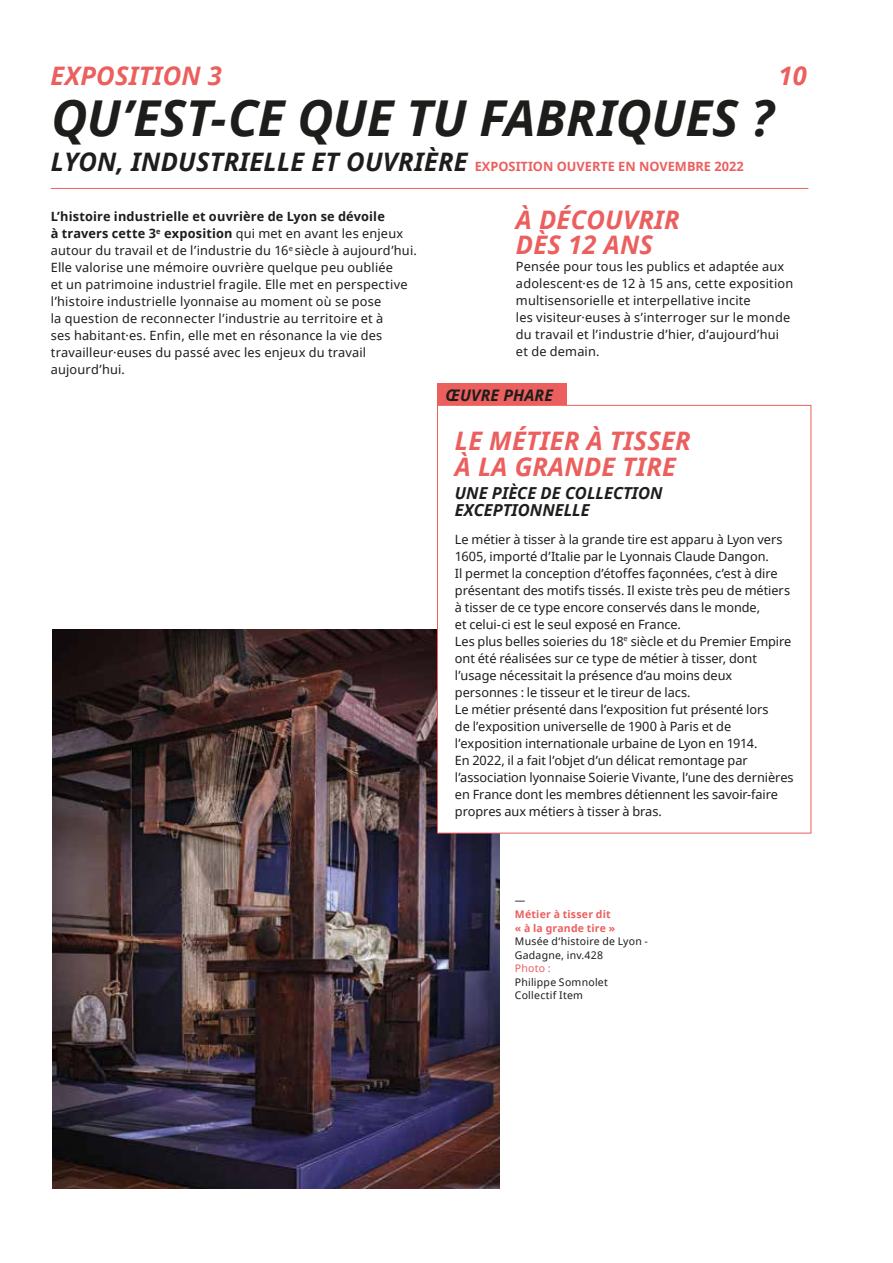
<style>
.page{position:relative;width:893px;height:1263px;background:#fff}
.page>*{position:absolute;margin:0;border:0;box-sizing:border-box;transform-origin:0 0}
.t1{font:italic 700 49.5px "Noto Sans";letter-spacing:-.005em;color:#1d1d1b}
.t2{font:italic 700 25.5px/25.5px "Noto Sans";letter-spacing:.01em;color:#eb5f5e}
.t3{font:italic 700 16.5px/17px "Noto Sans";color:#1d1d1b}
.t4{font:italic 700 15.9px "Noto Sans";letter-spacing:.01em;color:#1d1d1b}
.t5{font:12.75px/17px "Noto Sans";color:#1d1d1b}
.t6{font:700 12.75px "Noto Sans";color:#eb5f5e}
.t7{font:10.5px/13.5px "Noto Sans";letter-spacing:.02em;color:#1d1d1b}
.t8{font:700 10.5px/13.5px "Noto Sans";letter-spacing:.02em;color:#eb5f5e}
.t9{font:10.5px "Noto Sans";letter-spacing:.02em;color:#eb5f5e}
.s1{font-style:italic;font-size:25.5px;color:#1d1d1b}
.s2{font-weight:700}
</style>
<div class="page">
<img style="left:53px;top:629px;width:446px;height:560px">
<div style="left:437px;top:405px;width:374px;height:428px;background:#fff"></div>
<div style="left:437px;top:383px;width:130px;height:22px;background:#eb5f5e"></div>
<hr style="left:51px;top:188px;width:757px;height:1px;background:#eb5f5e">
<h2 class="t2" style="left:778px;top:62px;width:30px">10</h2>
<h2 class="t2" style="left:51px;top:62px;width:173px">EXPOSITION 3</h2>
<h1 class="t1" style="left:51px;top:83px;width:724px">QU’EST-CE QUE TU FABRIQUES ?</h1>
<p class="t6" style="left:51px;top:157px;width:694px"><span class="s1">LYON, INDUSTRIELLE ET OUVRIÈRE</span> EXPOSITION OUVERTE EN NOVEMBRE 2022</p>
<h2 class="t2" style="left:516px;top:206px;width:165px">À DÉCOUVRIR<br>DÈS 12 ANS</h2>
<p class="t5" style="left:516px;top:258px;width:279px">Pensée pour tous les publics et adaptée aux adolescent·es de 12 à 15 ans, cette exposition multisensorielle et interpellative incite<br>les visiteur·euses à s’interroger sur le monde du travail et l’industrie d’hier, d’aujourd’hui et de demain.</p>
<p class="t5" style="left:51px;top:208px;width:367px"><span class="s2">L’histoire industrielle et ouvrière de Lyon se dévoile<br>à travers cette 3</span><sup>e</sup> <span class="s2">exposition</span> qui met en avant les enjeux autour du travail et de l’industrie du 16<sup>e</sup> siècle à aujourd’hui.<br>Elle valorise une mémoire ouvrière quelque peu oubliée<br>et un patrimoine industriel fragile. Elle met en perspective l’histoire industrielle lyonnaise au moment où se pose<br>la question de reconnecter l’industrie au territoire et à<br>ses habitant·es. Enfin, elle met en résonance la vie des travailleur·euses du passé avec les enjeux du travail aujourd’hui.</p>
<p class="t4" style="left:446px;top:383px;width:109px">ŒUVRE PHARE</p>
<h2 class="t2" style="left:455px;top:427px;width:237px">LE MÉTIER À TISSER<br>À LA GRANDE TIRE</h2>
<p class="t3" style="left:455px;top:484px;width:209px">UNE PIÈCE DE COLLECTION<br>EXCEPTIONNELLE</p>
<p class="t5" style="left:455px;top:530px;width:340px">Le métier à tisser à la grande tire est apparu à Lyon vers 1605, importé d’Italie par le Lyonnais Claude Dangon.<br>Il permet la conception d’étoffes façonnées, c’est à dire présentant des motifs tissés. Il existe très peu de métiers à tisser de ce type encore conservés dans le monde,<br>et celui-ci est le seul exposé en France.<br>Les plus belles soieries du 18<sup>e</sup> siècle et du Premier Empire ont été réalisées sur ce type de métier à tisser, dont l’usage nécessitait la présence d’au moins deux personnes : le tisseur et le tireur de lacs.<br>Le métier présenté dans l’exposition fut présenté lors<br>de l’exposition universelle de 1900 à Paris et de l’exposition internationale urbaine de Lyon en 1914.<br>En 2022, il a fait l’objet d’un délicat remontage par l’association lyonnaise Soierie Vivante, l’une des dernières en France dont les membres détiennent les savoir-faire propres aux métiers à tisser à bras.</p>
<p class="t7" style="left:515px;top:894px;width:12px">—</p>
<p class="t8" style="left:515px;top:907px;width:102px">Métier à tisser dit « à la grande tire »</p>
<p class="t7" style="left:515px;top:934px;width:134px">Musée d‘histoire de Lyon -<br>Gadagne, inv.428</p>
<p class="t9" style="left:515px;top:961px;width:37px">Photo :</p>
<p class="t7" style="left:515px;top:975px;width:94px">Philippe Somnolet<br>Collectif Item</p>
</div>
